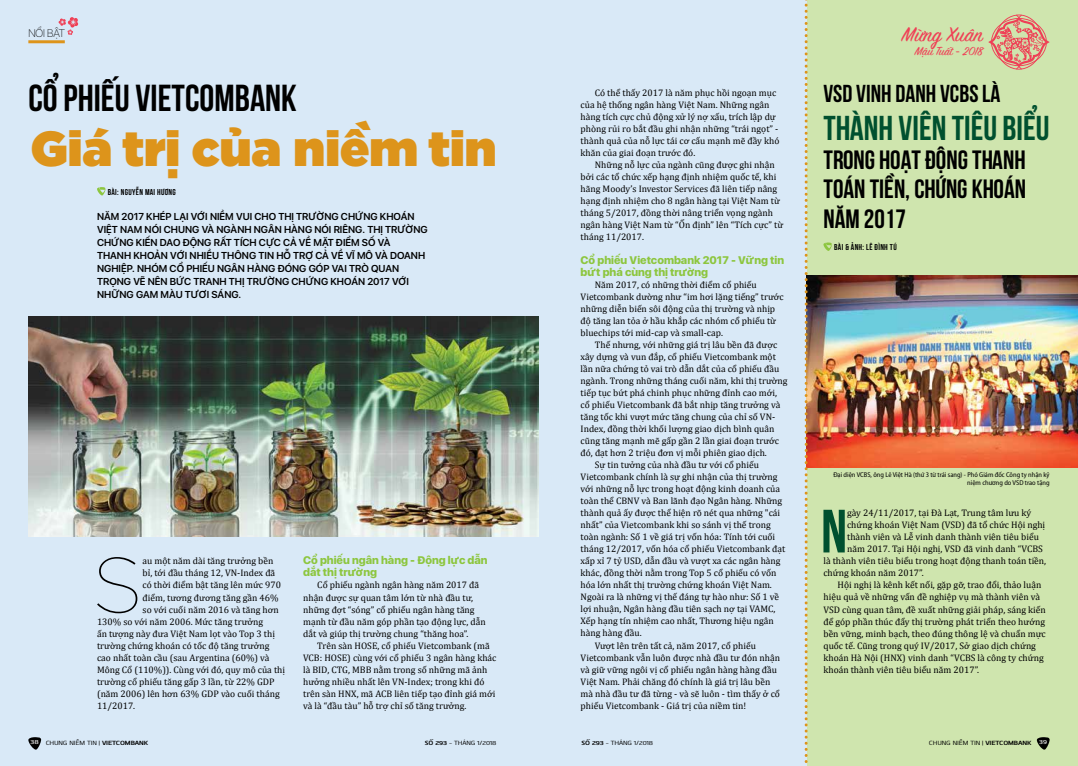
<style>
.page{position:relative;width:1078px;height:766px;background:#fff}
.page>*{position:absolute;margin:0;border:0;box-sizing:border-box;transform-origin:0 0}
.t1{font:100 78.1px "i Ciel Gotham";color:#000}
.t2{font:60.9px "UTM Bebas";color:#00502f}
.t3{font:900 49.1px "i Ciel Gotham";color:#dd941b}
.t4{font:37.5px "UTM Bebas";color:#000}
.t5{font:34.5px "UTM Bebas";color:#00502f}
.t6{font:26.5px/29.4px "UTM Bebas";color:#000;text-align:justify}
.t7{font:24.5px "UTM Bebas";color:#000}
.t8{font:22.6px "Sign Painter House Script";color:#ef4056}
.t9{font:13.3px "Sign Painter House Script";color:#ef4056}
.t10{font:800 11px/12px "SFUI Display";color:#8dc63f}
.t11{font:100 11px "SFUI Display";color:#000}
.t12{font:600 10px/13px "SFUI Display";color:#000}
.t13{font:9.5px/12px "Cambria";color:#000}
.t14{font:8.5px "UTM Bebas";letter-spacing:.04em;color:#000}
.t15{font:semi-condensed 7px/8.4px "Myriad Pro";color:#000;text-align:right}
.t16{font:500 6px "Kuro";letter-spacing:-.02em;color:#000}
.t17{font:600 6px "Kuro";color:#fff}
.s1{font-weight:600;color:#fff}
.s2{font-weight:700}
</style>
<div class="page">
<div style="left:0;top:0;width:815px;height:765px;background:#d9e9f7"></div>
<div style="left:807px;top:0;width:270px;height:765px;background:#cfe5ae"></div>
<svg style="left:823px;top:242px;width:8px;height:9px"></svg>
<img style="left:807px;top:275px;width:270px;height:192px">
<svg style="left:97px;top:187px;width:9px;height:8px"></svg>
<svg style="left:804px;top:0;width:3px;height:766px"></svg>
<img style="left:28px;top:316px;width:511px;height:220px">
<hr style="left:28px;top:40px;width:37px;height:3px;background:#dd941b">
<svg style="left:58px;top:17px;width:20px;height:18px"></svg>
<svg style="left:28px;top:737px;width:13px;height:12px"></svg>
<svg style="left:1036px;top:737px;width:13px;height:12px"></svg>
<svg style="left:988px;top:15px;width:61px;height:55px"></svg>
<p class="t11" style="left:28px;top:25px;width:38px">NỔI BẬT</p>
<h3 class="t4" style="left:28px;top:71px;width:270px">CỔ PHIẾU VIETCOMBANK</h3>
<h3 class="t3" style="left:31px;top:109px;width:467px">Giá trị của niềm tin</h3>
<p class="t14" style="left:108px;top:185px;width:70px">BÀI: NGUYỄN MAI HƯƠNG</p>
<p class="t12" style="left:97px;top:211px;width:332px">NĂM 2017 KHÉP LẠI VỚI NIỀM VUI CHO THỊ TRƯỜNG CHỨNG KHOÁN VIỆT NAM NÓI CHUNG VÀ NGÀNH NGÂN HÀNG NÓI RIÊNG. THỊ TRƯỜNG CHỨNG KIẾN DAO ĐỘNG RẤT TÍCH CỰC CẢ VỀ MẶT ĐIỂM SỐ VÀ<br>THANH KHOẢN VỚI NHIỀU THÔNG TIN HỖ TRỢ CẢ VỀ VĨ MÔ VÀ DOANH NGHIỆP. NHÓM CỔ PHIẾU NGÂN HÀNG ĐÓNG GÓP VAI TRÒ QUAN TRỌNG VẼ NÊN BỨC TRANH THỊ TRƯỜNG CHỨNG KHOÁN 2017 VỚI NHỮNG GAM MÀU TƯƠI SÁNG.</p>
<h1 class="t1" style="left:92px;top:533px;width:52px">S</h1>
<p class="t13" style="left:143px;top:555px;width:132px">au một năm dài tăng trưởng bền</p>
<p class="t13" style="left:143px;top:567px;width:134px">bỉ, tới đầu tháng 12, VN-Index đã</p>
<p class="t13" style="left:143px;top:579px;width:140px">có thời điểm bật tăng lên mức 970</p>
<p class="t13" style="left:143px;top:591px;width:137px">điểm, tương đương tăng gần 46%</p>
<p class="t13" style="left:143px;top:603px;width:137px">so với cuối năm 2016 và tăng hơn</p>
<p class="t13" style="left:97px;top:615px;width:168px">130% so với năm 2006. Mức tăng trưởng</p>
<p class="t13" style="left:97px;top:627px;width:179px">ấn tượng này đưa Việt Nam lọt vào Top 3 thị</p>
<p class="t13" style="left:97px;top:639px;width:174px">trường chứng khoán có tốc độ tăng trưởng</p>
<p class="t13" style="left:97px;top:651px;width:174px">cao nhất toàn cầu (sau Argentina (60%) và</p>
<p class="t13" style="left:97px;top:663px;width:189px">Mông Cổ (110%)). Cùng với đó, quy mô của thị</p>
<p class="t13" style="left:97px;top:675px;width:179px">trường cổ phiếu tăng gấp 3 lần, từ 22% GDP</p>
<p class="t13" style="left:97px;top:687px;width:184px">(năm 2006) lên hơn 63% GDP vào cuối tháng</p>
<p class="t13" style="left:97px;top:699px;width:40px">11/2017.</p>
<p class="t10" style="left:303px;top:554px;width:186px">Cổ phiếu ngân hàng - Động lực dẫn dắt thị trường</p>
<p class="t13" style="left:303px;top:579px;width:184px;text-indent:14px">Cổ phiếu ngành ngân hàng năm 2017 đã nhận được sự quan tâm lớn từ nhà đầu tư, những đợt “sóng” cổ phiếu ngân hàng tăng mạnh từ đầu năm góp phần tạo động lực, dẫn dắt và giúp thị trường chung “thăng hoa”.</p>
<p class="t13" style="left:303px;top:639px;width:195px;text-indent:14px">Trên sàn HOSE, cổ phiếu Vietcombank (mã VCB: HOSE) cùng với cổ phiếu 3 ngân hàng khác là BID, CTG, MBB nằm trong số những mã ảnh hưởng nhiều nhất lên VN-Index; trong khi đó trên sàn HNX, mã ACB liên tiếp tạo đỉnh giá mới và là “đầu tàu” hỗ trợ chỉ số tăng trưởng.</p>
<p class="t13" style="left:580px;top:87px;width:200px;text-indent:14px">Có thể thấy 2017 là năm phục hồi ngoạn mục của hệ thống ngân hàng Việt Nam. Những ngân hàng tích cực chủ động xử lý nợ xấu, trích lập dự phòng rủi ro bắt đầu ghi nhận những “trái ngọt” - thành quả của nỗ lực tái cơ cấu mạnh mẽ đầy khó khăn của giai đoạn trước đó.</p>
<p class="t13" style="left:580px;top:159px;width:204px;text-indent:14px">Những nỗ lực của ngành cũng được ghi nhận bởi các tổ chức xếp hạng định nhiệm quốc tế, khi hãng Moody’s Investor Services đã liên tiếp nâng hạng định nhiệm cho 8 ngân hàng tại Việt Nam từ tháng 5/2017, đồng thời nâng triển vọng ngành ngân hàng Việt Nam từ “Ổn định” lên “Tích cực” từ tháng 11/2017.</p>
<p class="t10" style="left:580px;top:254px;width:205px">Cổ phiếu Vietcombank 2017 - Vững tin bứt phá cùng thị trường</p>
<p class="t13" style="left:580px;top:279px;width:204px;text-indent:14px">Năm 2017, có những thời điểm cổ phiếu Vietcombank dường như “im hơi lặng tiếng” trước những diễn biến sôi động của thị trường và nhịp độ tăng lan tỏa ở hầu khắp các nhóm cổ phiếu từ bluechips tới mid-cap và small-cap.</p>
<p class="t13" style="left:594px;top:339px;width:184px">Thế nhưng, với những giá trị lâu bền đã được</p>
<p class="t13" style="left:580px;top:351px;width:197px">xây dựng và vun đắp, cổ phiếu Vietcombank một</p>
<p class="t13" style="left:580px;top:363px;width:200px">lần nữa chứng tỏ vai trò dẫn dắt của cổ phiếu đầu</p>
<p class="t13" style="left:580px;top:375px;width:208px">ngành. Trong những tháng cuối năm, khi thị trường</p>
<p class="t13" style="left:580px;top:387px;width:198px">tiếp tục bứt phá chinh phục những đỉnh cao mới,</p>
<p class="t13" style="left:580px;top:399px;width:201px">cổ phiếu Vietcombank đã bắt nhịp tăng trưởng và</p>
<p class="t13" style="left:580px;top:411px;width:196px">tăng tốc khi vượt mức tăng chung của chỉ số VN-</p>
<p class="t13" style="left:580px;top:423px;width:195px">Index, đồng thời khối lượng giao dịch bình quân</p>
<p class="t13" style="left:580px;top:435px;width:200px">cũng tăng mạnh mẽ gấp gần 2 lần giai đoạn trước</p>
<p class="t13" style="left:580px;top:447px;width:188px">đó, đạt hơn 2 triệu đơn vị mỗi phiên giao dịch.</p>
<p class="t13" style="left:594px;top:459px;width:166px">Sự tin tưởng của nhà đầu tư với cổ phiếu</p>
<p class="t13" style="left:580px;top:471px;width:198px">Vietcombank chính là sự ghi nhận của thị trường</p>
<p class="t13" style="left:580px;top:483px;width:201px">với những nỗ lực trong hoạt động kinh doanh của</p>
<p class="t13" style="left:580px;top:495px;width:203px">toàn thể CBNV và Ban lãnh đạo Ngân hàng. Những</p>
<p class="t13" style="left:580px;top:507px;width:201px">thành quả ấy được thể hiện rõ nét qua những "cái</p>
<p class="t13" style="left:580px;top:519px;width:191px">nhất” của Vietcombank khi so sánh vị thế trong</p>
<p class="t13" style="left:580px;top:531px;width:196px">toàn ngành: Số 1 về giá trị vốn hóa: Tính tới cuối</p>
<p class="t13" style="left:580px;top:543px;width:206px">tháng 12/2017, vốn hóa cổ phiếu Vietcombank đạt</p>
<p class="t13" style="left:580px;top:555px;width:201px">xấp xỉ 7 tỷ USD, dẫn đầu và vượt xa các ngân hàng</p>
<p class="t13" style="left:580px;top:567px;width:197px">khác, đồng thời nằm trong Top 5 cổ phiếu có vốn</p>
<p class="t13" style="left:580px;top:579px;width:193px">hóa lớn nhất thị trường chứng khoán Việt Nam.</p>
<p class="t13" style="left:580px;top:591px;width:200px">Ngoài ra là những vị thế đáng tự hào như: Số 1 về</p>
<p class="t13" style="left:580px;top:603px;width:196px">lợi nhuận, Ngân hàng đầu tiên sạch nợ tại VAMC,</p>
<p class="t13" style="left:580px;top:615px;width:195px">Xếp hạng tín nhiệm cao nhất, Thương hiệu ngân</p>
<p class="t13" style="left:580px;top:627px;width:63px">hàng hàng đầu.</p>
<p class="t13" style="left:594px;top:639px;width:163px">Vượt lên trên tất cả, năm 2017, cổ phiếu</p>
<p class="t13" style="left:580px;top:651px;width:201px">Vietcombank vẫn luôn được nhà đầu tư đón nhận</p>
<p class="t13" style="left:580px;top:663px;width:198px">và giữ vững ngôi vị cổ phiếu ngân hàng hàng đầu</p>
<p class="t13" style="left:580px;top:675px;width:191px">Việt Nam. Phải chăng đó chính là giá trị lâu bền</p>
<p class="t13" style="left:580px;top:687px;width:201px">mà nhà đầu tư đã từng - và sẽ luôn - tìm thấy ở cổ</p>
<p class="t13" style="left:580px;top:699px;width:167px">phiếu Vietcombank - Giá trị của niềm tin!</p>
<h3 class="t8" style="left:901px;top:20px;width:82px">Mừng Xuân</h3>
<h3 class="t9" style="left:914px;top:43px;width:69px">Mậu Tuất - 2018</h3>
<h3 class="t7" style="left:823px;top:76px;width:179px">VSD VINH DANH VCBS LÀ</h3>
<h3 class="t5" style="left:823px;top:103px;width:227px">THÀNH VIÊN TIÊU BIỂU</h3>
<h3 class="t6" style="left:823px;top:142px;width:204px">TRONG HOẠT ĐỘNG THANH TOÁN TIỀN, CHỨNG KHOÁN NĂM 2017</h3>
<p class="t14" style="left:834px;top:241px;width:64px">BÀI &amp; ẢNH: LÊ ĐÌNH TÚ</p>
<p class="t15" style="left:833px;top:470px;width:218px">Đại diện VCBS, ông Lê Việt Hà (thứ 3 từ trái sang) - Phó Giám đốc Công ty nhận kỷ niệm chương do VSD trao tặng</p>
<h2 class="t2" style="left:820px;top:487px;width:28px">N</h2>
<p class="t13" style="left:846px;top:507px;width:186px">gày 24/11/2017, tại Đà Lạt, Trung tâm lưu ký</p>
<p class="t13" style="left:846px;top:519px;width:200px">chứng khoán Việt Nam (VSD) đã tổ chức Hội nghị</p>
<p class="t13" style="left:846px;top:531px;width:193px">thành viên và Lễ vinh danh thành viên tiêu biểu</p>
<p class="t13" style="left:846px;top:543px;width:197px">năm 2017. Tại Hội nghị, VSD đã vinh danh “VCBS</p>
<p class="t13" style="left:823px;top:555px;width:224px">là thành viên tiêu biểu trong hoạt động thanh toán tiền,</p>
<p class="t13" style="left:823px;top:567px;width:102px">chứng khoán năm 2017”.</p>
<p class="t13" style="left:837px;top:579px;width:205px">Hội nghị là kênh kết nối, gặp gỡ, trao đổi, thảo luận</p>
<p class="t13" style="left:823px;top:591px;width:218px">hiệu quả về những vấn đề nghiệp vụ mà thành viên và</p>
<p class="t13" style="left:823px;top:603px;width:224px">VSD cùng quan tâm, đề xuất những giải pháp, sáng kiến</p>
<p class="t13" style="left:823px;top:615px;width:223px">để góp phần thúc đẩy thị trường phát triển theo hướng</p>
<p class="t13" style="left:823px;top:627px;width:224px">bền vững, minh bạch, theo đúng thông lệ và chuẩn mực</p>
<p class="t13" style="left:823px;top:639px;width:214px">quốc tế. Cũng trong quý IV/2017, Sở giao dịch chứng</p>
<p class="t13" style="left:823px;top:651px;width:222px">khoán Hà Nội (HNX) vinh danh “VCBS là công ty chứng</p>
<p class="t13" style="left:823px;top:663px;width:157px">khoán thành viên tiêu biểu năm 2017”.</p>
<p class="t16" style="left:31px;top:738px;width:119px"><span class="s1">38</span> CHUNG NIỀM TIN | <span class="s2">VIETCOMBANK</span></p>
<p class="t16" style="left:425px;top:738px;width:73px"><span class="s2">SỐ 293</span> - THÁNG 1/2018</p>
<p class="t16" style="left:581px;top:738px;width:73px"><span class="s2">SỐ 293</span> - THÁNG 1/2018</p>
<p class="t16" style="left:928px;top:738px;width:104px">CHUNG NIỀM TIN | <span class="s2">VIETCOMBANK</span></p>
<p class="t17" style="left:1039px;top:737px;width:9px">39</p>
</div>
